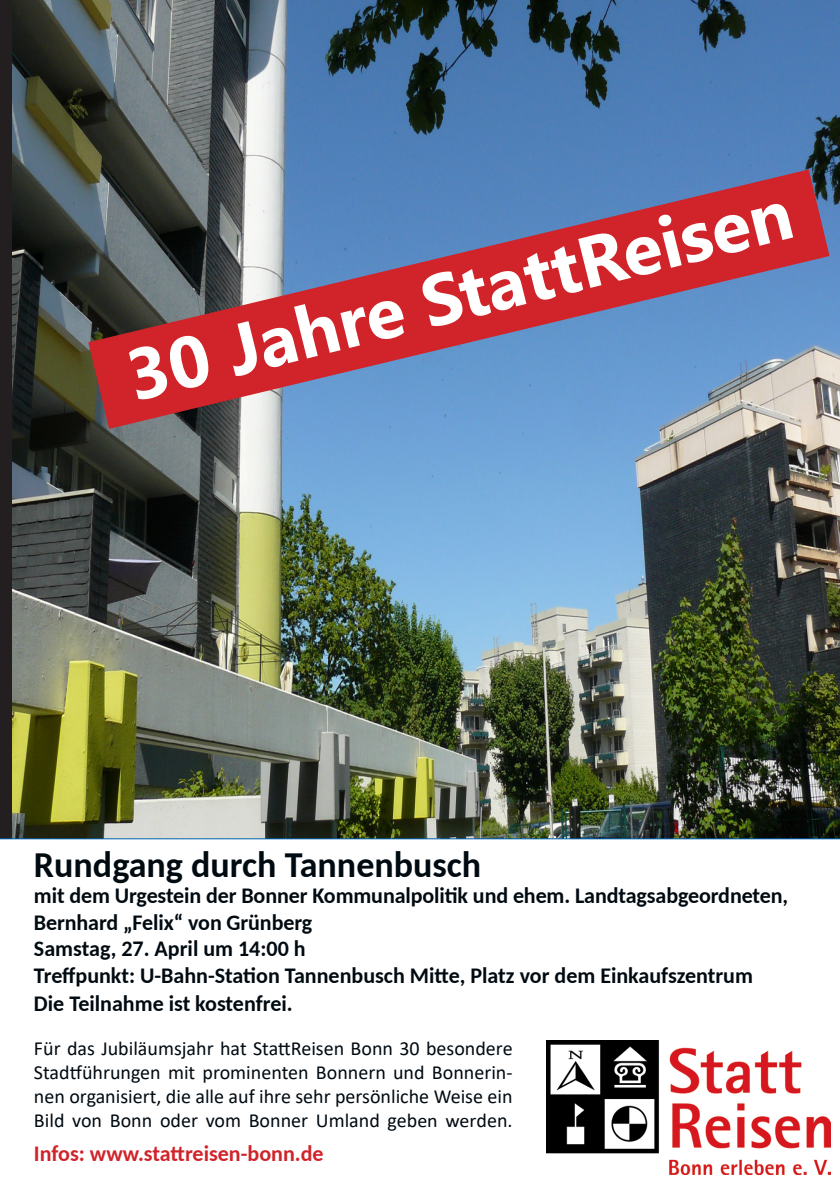
<style>
.page{position:relative;width:840px;height:1191px;background:#fff}
.page>*{position:absolute;margin:0;border:0;box-sizing:border-box;transform-origin:0 0}
.t1{font:700 72px "Nirmala UI";color:#fff}
.t2{font:700 36px "Carlito";color:#000a11}
.t3{font:700 22px "Carlito";letter-spacing:-.005em;color:#000a11}
.t4{font:700 22px "Carlito";color:#d1232a}
.t5{font:20px/24px "Calibri";color:#000a11;text-align:justify}
.s1{font-size:19px}
</style>
<div class="page">
<img style="left:0;top:0;width:839px;height:839px">
<svg style="left:88px;top:169px;width:741px;height:260px;background:#8c6781"></svg>
<img style="left:546px;top:1040px;width:284px;height:134px">
<p class="t1" style="left:114px;top:317px;width:683px;rotate:-14deg">30 Jahre StattReisen</p>
<p class="t2" style="left:34px;top:840px;width:448px">Rundgang durch Tannenbusch</p>
<p class="t3" style="left:34px;top:881px;width:755px">mit dem Urgestein der Bonner Kommunalpolitik und ehem. Landtagsabgeordneten,</p>
<p class="t3" style="left:34px;top:907px;width:279px">Bernhard „Felix“ von Grünberg</p>
<p class="t3" style="left:34px;top:933px;width:273px">Samstag, 27. April um 14:00 h</p>
<p class="t3" style="left:34px;top:960px;width:720px">Treffpunkt: U-Bahn-Station Tannenbusch Mitte, Platz vor dem Einkaufszentrum</p>
<p class="t3" style="left:34px;top:989px;width:260px">Die Teilnahme ist kostenfrei.</p>
<p class="t5" style="left:34px;top:1035px;width:480px">Für das Jubiläumsjahr hat StattReisen Bonn 30 besondere Stadtführungen mit prominenten Bonnern und Bonnerin&shy;nen organisiert, die alle auf ihre sehr persönliche Weise ein Bild von Bonn oder vom Bonner Umland geb<span class="s1">en wer</span>den.</p>
<p class="t4" style="left:34px;top:1138px;width:291px">Infos: www.stattreisen-bonn.de</p>
</div>
